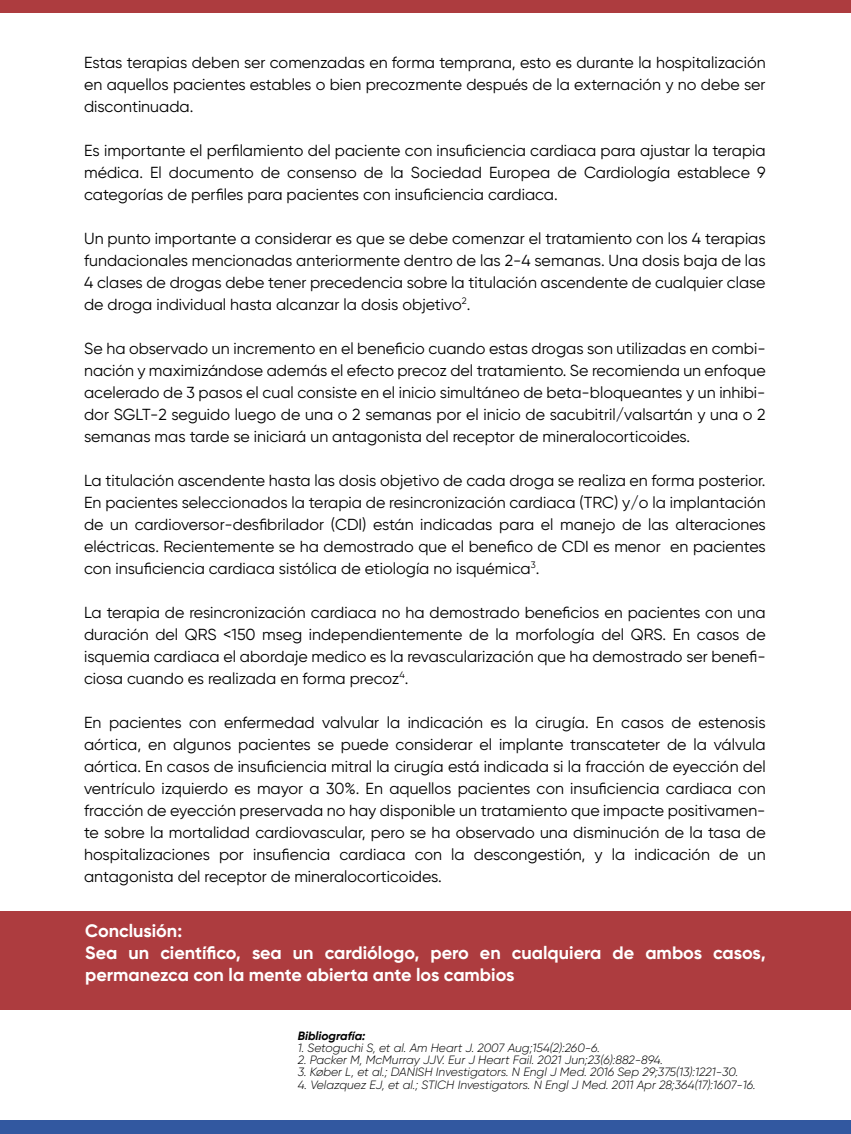
<style>
.page{position:relative;width:851px;height:1134px;background:#fff}
.page>*{position:absolute;margin:0;border:0;box-sizing:border-box;transform-origin:0 0}
.t1{font:700 18px/22px "Gilroy";color:#fff}
.t2{font:16px/22px "Gilroy";color:#000;text-align:justify}
.t3{font:italic 300 12px "Gilroy";color:#000}
.t4{font:italic 700 12px "Gilroy";color:#000}
</style>
<div class="page">
<div style="left:0;top:911px;width:850px;height:98px;background:#ad3c3f"></div>
<div style="left:0;top:0;width:850px;height:13px;background:#ad3c3f"></div>
<div style="left:0;top:1120px;width:850px;height:14px;background:#3258a0"></div>
<p class="t2" style="left:84px;top:51px;width:683px">Estas terapias deben ser comenzadas en forma temprana, esto es durante la hospitalización en aquellos pacientes estables o bien precozmente después de la externación y no debe ser discontinuada.</p>
<p class="t2" style="left:84px;top:139px;width:683px">Es importante el perfilamiento del paciente con insuficiencia cardiaca para ajustar la terapia médica. El documento de consenso de la Sociedad Europea de Cardiología establece 9 categorías de perfiles para pacientes con insuficiencia cardiaca.</p>
<p class="t2" style="left:84px;top:227px;width:683px">Un punto importante a considerar es que se debe comenzar el tratamiento con los 4 terapias fundacionales mencionadas anteriormente dentro de las 2-4 semanas. Una dosis baja de las 4 clases de drogas debe tener precedencia sobre la titulación ascendente de cualquier clase de droga individual hasta alcanzar la dosis objetivo<sup>2</sup>.</p>
<p class="t2" style="left:84px;top:337px;width:683px">Se ha observado un incremento en el beneficio cuando estas drogas son utilizadas en combi&shy;nación y maximizándose además el efecto precoz del tratamiento. Se recomienda un enfoque acelerado de 3 pasos el cual consiste en el inicio simultáneo de beta-bloqueantes y un inhibi&shy;dor SGLT-2 seguido luego de una o 2 semanas por el inicio de sacubitril/valsartán y una o 2 semanas mas tarde se iniciará un antagonista del receptor de mineralocorticoides.</p>
<p class="t2" style="left:84px;top:469px;width:683px">La titulación ascendente hasta las dosis objetivo de cada droga se realiza en forma posterior.<br>En pacientes seleccionados la terapia de resincronización cardiaca (TRC) y/o la implantación de un cardioversor-desfibrilador (CDI) están indicadas para el manejo de las alteraciones eléctricas. Recientemente se ha demostrado que el benefico de CDI es menor en pacientes con insuficiencia cardiaca sistólica de etiología no isquémica<sup>3</sup>.</p>
<p class="t2" style="left:84px;top:601px;width:683px">La terapia de resincronización cardiaca no ha demostrado beneficios en pacientes con una duración del QRS &lt;150 mseg independientemente de la morfología del QRS. En casos de isquemia cardiaca el abordaje medico es la revascularización que ha demostrado ser benefi&shy;ciosa cuando es realizada en forma precoz<sup>4</sup>.</p>
<p class="t2" style="left:84px;top:711px;width:683px">En pacientes con enfermedad valvular la indicación es la cirugía. En casos de estenosis aórtica, en algunos pacientes se puede considerar el implante transcateter de la válvula aórtica. En casos de insuficiencia mitral la cirugía está indicada si la fracción de eyección del ventrículo izquierdo es mayor a 30%. En aquellos pacientes con insuficiencia cardiaca con fracción de eyección preservada no hay disponible un tratamiento que impacte positivamen&shy;te sobre la mortalidad cardiovascular, pero se ha observado una disminución de la tasa de hospitalizaciones por insufiencia cardiaca con la descongestión, y la indicación de un antagonista del receptor de mineralocorticoides.</p>
<p class="t1" style="left:85px;top:919px;width:682px">Conclusión:<br>Sea un científico, sea un cardiólogo, pero en cualquiera de ambos casos, permanezca con la mente abierta ante los cambios</p>
<p class="t4" style="left:298px;top:1029px;width:69px">Bibliografía:</p>
<p class="t3" style="left:298px;top:1041px;width:304px">1. Setoguchi S, et al. Am Heart J. 2007 Aug;154(2):260-6.</p>
<p class="t3" style="left:298px;top:1053px;width:367px">2. Packer M, McMurray JJV. Eur J Heart Fail. 2021 Jun;23(6):882-894.</p>
<p class="t3" style="left:298px;top:1065px;width:442px">3. Køber L, et al.; DANISH Investigators. N Engl J Med. 2016 Sep 29;375(13):1221-30.</p>
<p class="t3" style="left:298px;top:1077px;width:459px">4. Velazquez EJ, et al.; STICH Investigators. N Engl J Med. 2011 Apr 28;364(17):1607-16.</p>
</div>
